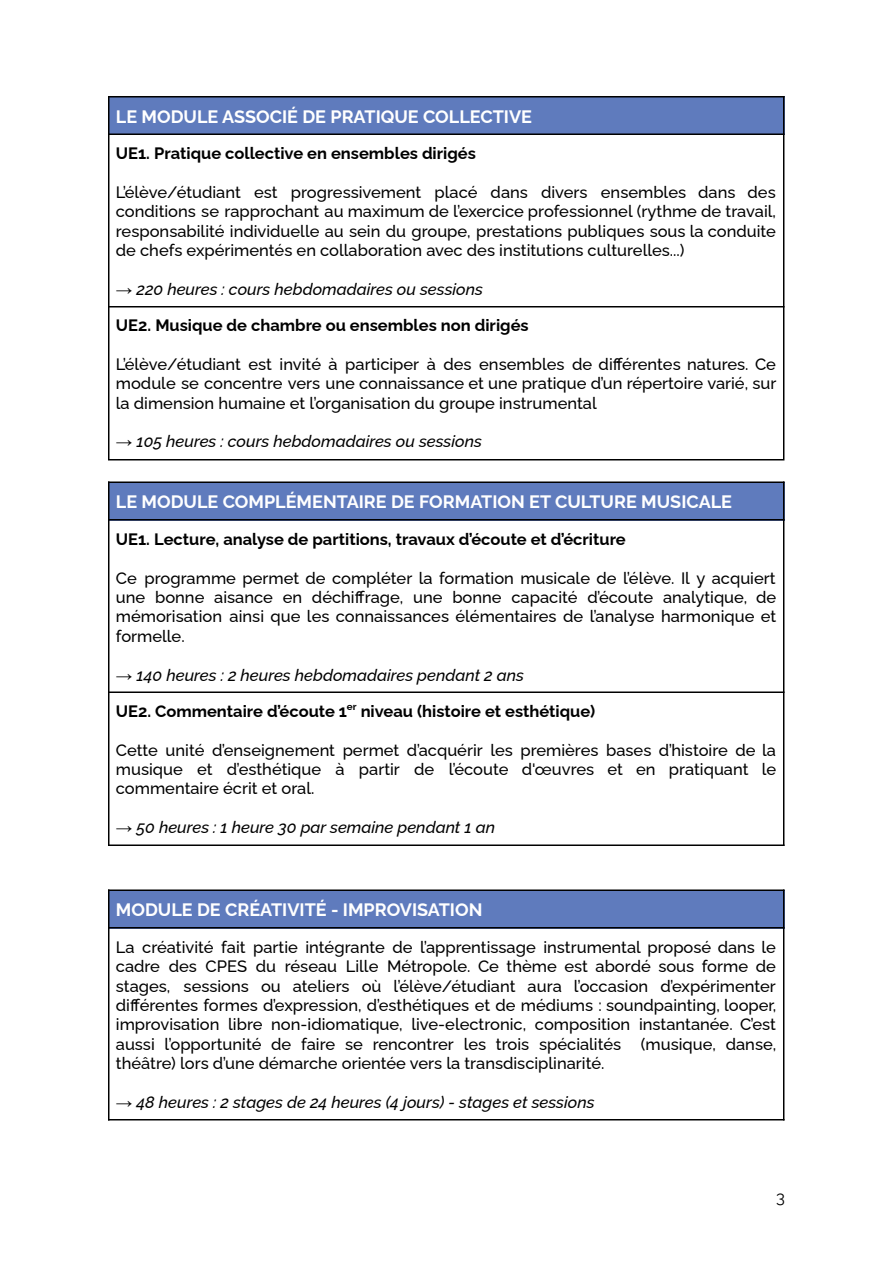
<style>
.page{position:relative;width:894px;height:1263px;background:#fff}
.page>*{position:absolute;margin:0;border:0;box-sizing:border-box;transform-origin:0 0}
.t1{font:700 18px "Raleway";color:#fff}
.t2{font:500 16.5px/19.4px "Raleway";color:#000;text-align:justify}
.t3{font:700 16.5px/36.3px "Raleway";color:#000}
.t4{font:italic 500 16.5px "Raleway";color:#000}
.t5{font:16.5px "Raleway";color:#000}
.s1{font-family:"Arial";font-weight:400}
.s2{font-weight:500;font-style:italic}
.s3{font-family:"Arial";font-weight:400;font-style:normal}
</style>
<div class="page">
<div style="left:108px;top:97px;width:676px;height:38px;background:#5f7bbd"></div>
<div style="left:108px;top:482px;width:676px;height:39px;background:#5f7bbd"></div>
<div style="left:108px;top:890px;width:676px;height:39px;background:#5f7bbd"></div>
<hr style="left:108px;top:96px;width:1px;height:363px;background:#000">
<hr style="left:783px;top:96px;width:1px;height:363px;background:#000">
<hr style="left:108px;top:96px;width:676px;height:1px;background:#000">
<hr style="left:108px;top:134px;width:676px;height:1px;background:#000">
<hr style="left:108px;top:306px;width:676px;height:1px;background:#000">
<hr style="left:108px;top:459px;width:676px;height:1px;background:#000">
<hr style="left:108px;top:481px;width:1px;height:365px;background:#000">
<hr style="left:783px;top:481px;width:1px;height:365px;background:#000">
<hr style="left:108px;top:482px;width:676px;height:1px;background:#000">
<hr style="left:108px;top:519px;width:676px;height:1px;background:#000">
<hr style="left:108px;top:692px;width:676px;height:1px;background:#000">
<hr style="left:108px;top:845px;width:676px;height:1px;background:#000">
<hr style="left:108px;top:890px;width:1px;height:230px;background:#000">
<hr style="left:783px;top:890px;width:1px;height:230px;background:#000">
<hr style="left:108px;top:890px;width:676px;height:1px;background:#000">
<hr style="left:108px;top:927px;width:676px;height:1px;background:#000">
<hr style="left:108px;top:1119px;width:676px;height:1px;background:#000">
<p class="t1" style="left:116px;top:106px;width:418px">LE MODULE ASSOCIÉ DE PRATIQUE COLLECTIVE</p>
<p class="t3" style="left:116px;top:135px;width:362px">UE1. Pratique collective en ensembles dirigés</p>
<p class="t2" style="left:116px;top:182px;width:662px">L’élève/étudiant est progressivement placé dans divers ensembles dans des conditions se rapprochant au maximum de l’exercice professionnel (rythme de travail, responsabilité individuelle au sein du groupe, prestations publiques sous la conduite de chefs expérimentés en collaboration avec des institutions culturelles...)</p>
<p class="t3" style="left:116px;top:271px;width:414px"><span class="s1">→</span> <span class="s2">220 heures : cours hebdomadaires ou sessions<br></span>UE2. Musique de chambre ou ensembles non dirigés</p>
<p class="t2" style="left:116px;top:354px;width:662px">L’élève/étudiant est invité à participer à des ensembles de différentes natures. Ce module se concentre vers une connaissance et une pratique d’un répertoire varié, sur la dimension humaine et l’organisation du groupe instrumental</p>
<p class="t4" style="left:116px;top:432px;width:368px"><span class="s3">→</span> 105 heures : cours hebdomadaires ou sessions</p>
<p class="t1" style="left:116px;top:491px;width:618px">LE MODULE COMPLÉMENTAIRE DE FORMATION ET CULTURE MUSICALE</p>
<p class="t3" style="left:116px;top:521px;width:511px">UE1. Lecture, analyse de partitions, travaux d’écoute et d’écriture</p>
<p class="t2" style="left:116px;top:568px;width:662px">Ce programme permet de compléter la formation musicale de l’élève. Il y acquiert une bonne aisance en déchiffrage, une bonne capacité d’écoute analytique, de mémorisation ainsi que les connaissances élémentaires de l’analyse harmonique et formelle.</p>
<p class="t3" style="left:116px;top:657px;width:481px"><span class="s1">→</span> <span class="s2">140 heures : 2 heures hebdomadaires pendant 2 ans<br></span>UE2. Commentaire d’écoute 1<sup>er</sup> niveau (histoire et esthétique)</p>
<p class="t2" style="left:116px;top:740px;width:662px">Cette unité d’enseignement permet d’acquérir les premières bases d’histoire de la musique et d’esthétique à partir de l’écoute d'œuvres et en pratiquant le commentaire écrit et oral.</p>
<p class="t4" style="left:116px;top:817px;width:381px"><span class="s3">→</span> 50 heures : 1 heure 30 par semaine pendant 1 an</p>
<p class="t1" style="left:116px;top:899px;width:368px">MODULE DE CRÉATIVITÉ - IMPROVISATION</p>
<p class="t2" style="left:116px;top:937px;width:662px">La créativité fait partie intégrante de l’apprentissage instrumental proposé dans le cadre des CPES du réseau Lille Métropole. Ce thème est abordé sous forme de stages, sessions ou ateliers où l’élève/étudiant aura l’occasion d’expérimenter différentes formes d’expression, d’esthétiques et de médiums : soundpainting, looper, improvisation libre non-idiomatique, live-electronic, composition instantanée. C’est aussi l’opportunité de faire se rencontrer les trois spécialités (musique, danse, théâtre) lors d’une démarche orientée vers la transdisciplinarité.</p>
<p class="t4" style="left:116px;top:1092px;width:480px"><span class="s1">→</span> 48 heures : 2 stages de 24 heures (4 jours) - stages et sessions</p>
<p class="t5" style="left:776px;top:1187px;width:10px">3</p>
</div>
